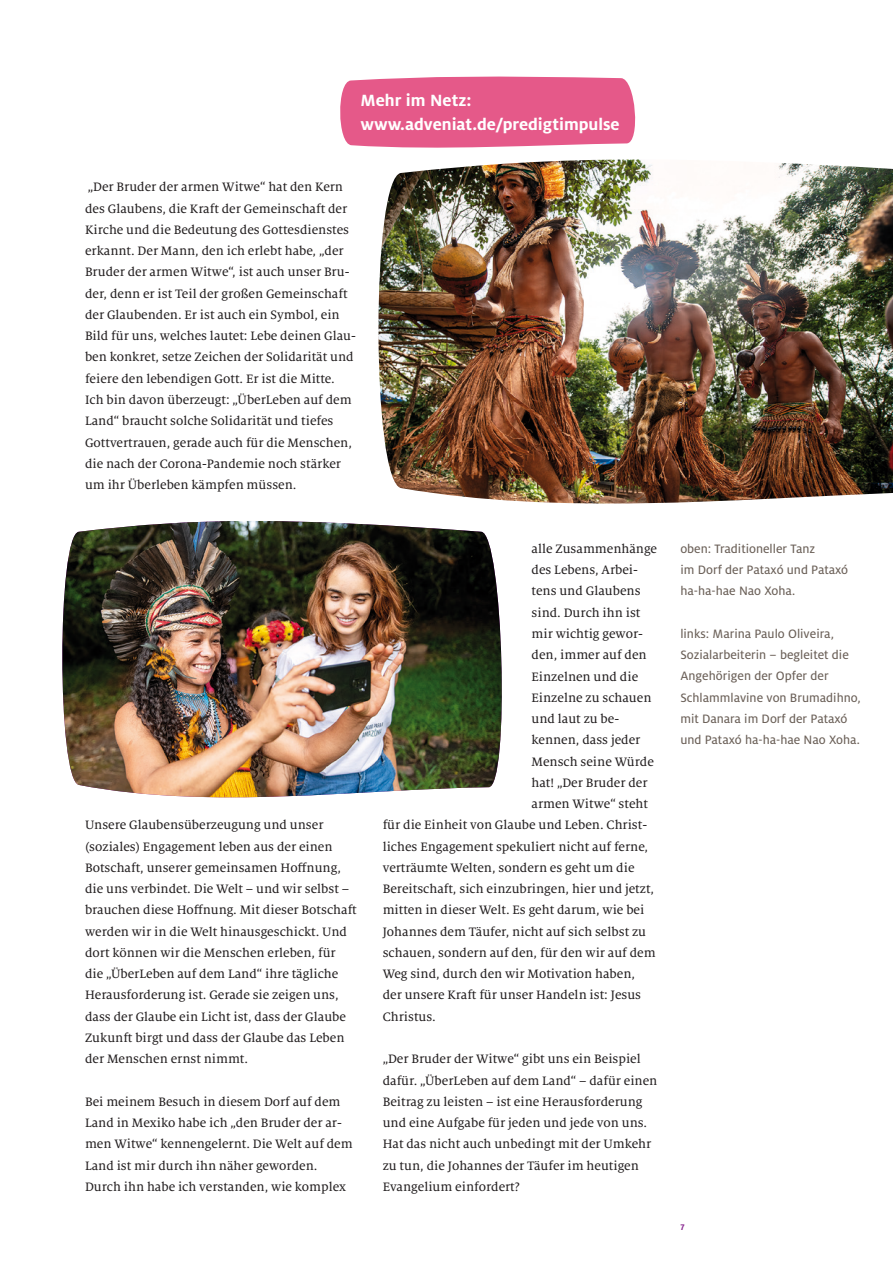
<style>
.page{position:relative;width:893px;height:1263px;background:#fff}
.page>*{position:absolute;margin:0;border:0;box-sizing:border-box;transform-origin:0 0}
.t1{font:700 18px/24px "Milo OT";color:#fff}
.t2{font:13.5px/21.3px "Milo Serif OT Text";color:#231f20}
.t3{font:13.5px/21.3px "Milo OT Text";color:#6b6058}
.t4{font:700 9px "Milo OT";color:#892890}
</style>
<div class="page">
<img style="left:378px;top:159px;width:515px;height:345px">
<svg style="left:340px;top:76px;width:296px;height:72px;background:#e66491"></svg>
<img style="left:62px;top:521px;width:440px;height:277px">
<h1 class="t1" style="left:360px;top:88px;width:261px">Mehr im Netz: www.adveniat.de/predigtimpulse</h1>
<p class="t2" style="left:85px;top:177px;width:272px">„Der Bruder der armen Witwe“ hat den Kern des Glaubens, die Kraft der Gemeinschaft der Kirche und die Bedeutung des Gottesdienstes erkannt. Der Mann, den ich erlebt habe, „der Bruder der armen Witwe“, ist auch unser Bru&shy;der, denn er ist Teil der großen Gemeinschaft der Glaubenden. Er ist auch ein Symbol, ein Bild für uns, welches lautet: Lebe deinen Glau&shy;ben konkret, setze Zeichen der Solidarität und feiere den lebendigen Gott. Er ist die Mitte.<br>Ich bin davon überzeugt: „ÜberLeben auf dem Land“ braucht solche Solidarität und tiefes Gottvertrauen, gerade auch für die Menschen, die nach der Corona-Pandemie noch stärker um ihr Überleben kämpfen müssen.</p>
<p class="t2" style="left:85px;top:815px;width:273px">Unsere Glaubensüberzeugung und unser (soziales) Engagement leben aus der einen Botschaft, unserer gemeinsamen Hoffnung, die uns verbindet. Die Welt – und wir selbst – brauchen diese Hoffnung. Mit dieser Botschaft werden wir in die Welt hinausgeschickt. Und dort können wir die Menschen erleben, für die „ÜberLeben auf dem Land“ ihre tägliche Herausforderung ist. Gerade sie zeigen uns, dass der Glaube ein Licht ist, dass der Glaube Zukunft birgt und dass der Glaube das Leben der Menschen ernst nimmt.</p>
<p class="t2" style="left:85px;top:1091px;width:269px">Bei meinem Besuch in diesem Dorf auf dem Land in Mexiko habe ich „den Bruder der ar&shy;men Witwe“ kennengelernt. Die Welt auf dem Land ist mir durch ihn näher geworden.<br>Durch ihn habe ich verstanden, wie komplex</p>
<p class="t2" style="left:531px;top:538px;width:127px">alle Zusammenhänge</p>
<p class="t2" style="left:531px;top:560px;width:108px">des Lebens, Arbei-</p>
<p class="t2" style="left:531px;top:581px;width:111px">tens und Glaubens</p>
<p class="t2" style="left:531px;top:602px;width:110px">sind. Durch ihn ist</p>
<p class="t2" style="left:531px;top:623px;width:113px">mir wichtig gewor-</p>
<p class="t2" style="left:531px;top:645px;width:117px">den, immer auf den</p>
<p class="t2" style="left:531px;top:666px;width:108px">Einzelnen und die</p>
<p class="t2" style="left:531px;top:687px;width:121px">Einzelne zu schauen</p>
<p class="t2" style="left:531px;top:708px;width:89px">und laut zu be-</p>
<p class="t2" style="left:531px;top:730px;width:110px">kennen, dass jeder</p>
<p class="t2" style="left:531px;top:751px;width:124px">Mensch seine Würde</p>
<p class="t2" style="left:531px;top:772px;width:117px">hat! „Der Bruder der</p>
<p class="t2" style="left:531px;top:793px;width:118px">armen Witwe“ steht</p>
<p class="t2" style="left:383px;top:815px;width:266px">für die Einheit von Glaube und Leben. Christ-</p>
<p class="t2" style="left:383px;top:836px;width:267px">liches Engagement spekuliert nicht auf ferne,</p>
<p class="t2" style="left:383px;top:857px;width:253px">verträumte Welten, sondern es geht um die</p>
<p class="t2" style="left:383px;top:878px;width:273px">Bereitschaft, sich einzubringen, hier und jetzt,</p>
<p class="t2" style="left:383px;top:900px;width:263px">mitten in dieser Welt. Es geht darum, wie bei</p>
<p class="t2" style="left:383px;top:921px;width:265px">Johannes dem Täufer, nicht auf sich selbst zu</p>
<p class="t2" style="left:383px;top:942px;width:274px">schauen, sondern auf den, für den wir auf dem</p>
<p class="t2" style="left:383px;top:964px;width:254px">Weg sind, durch den wir Motivation haben,</p>
<p class="t2" style="left:383px;top:985px;width:260px">der unsere Kraft für unser Handeln ist: Jesus</p>
<p class="t2" style="left:383px;top:1006px;width:55px">Christus.</p>
<p class="t2" style="left:383px;top:1049px;width:276px">„Der Bruder der Witwe“ gibt uns ein Beispiel dafür. „ÜberLeben auf dem Land“ – dafür einen Beitrag zu leisten – ist eine Herausforderung und eine Aufgabe für jeden und jede von uns.<br>Hat das nicht auch unbedingt mit der Umkehr zu tun, die Johannes der Täufer im heutigen Evangelium einfordert?</p>
<p class="t3" style="left:680px;top:538px;width:169px">oben: Traditioneller Tanz<br>im Dorf der Pataxó und Pataxó ha-ha-hae Nao Xoha.</p>
<p class="t3" style="left:680px;top:623px;width:182px">links: Marina Paulo Oliveira,<br>Sozialarbeiterin – begleitet die<br>Angehörigen der Opfer der<br>Schlammlavine von Brumadihno, mit Danara im Dorf der Pataxó und Pataxó ha-ha-hae Nao Xoha.</p>
<p class="t4" style="left:680px;top:1222px;width:6px">7</p>
</div>
